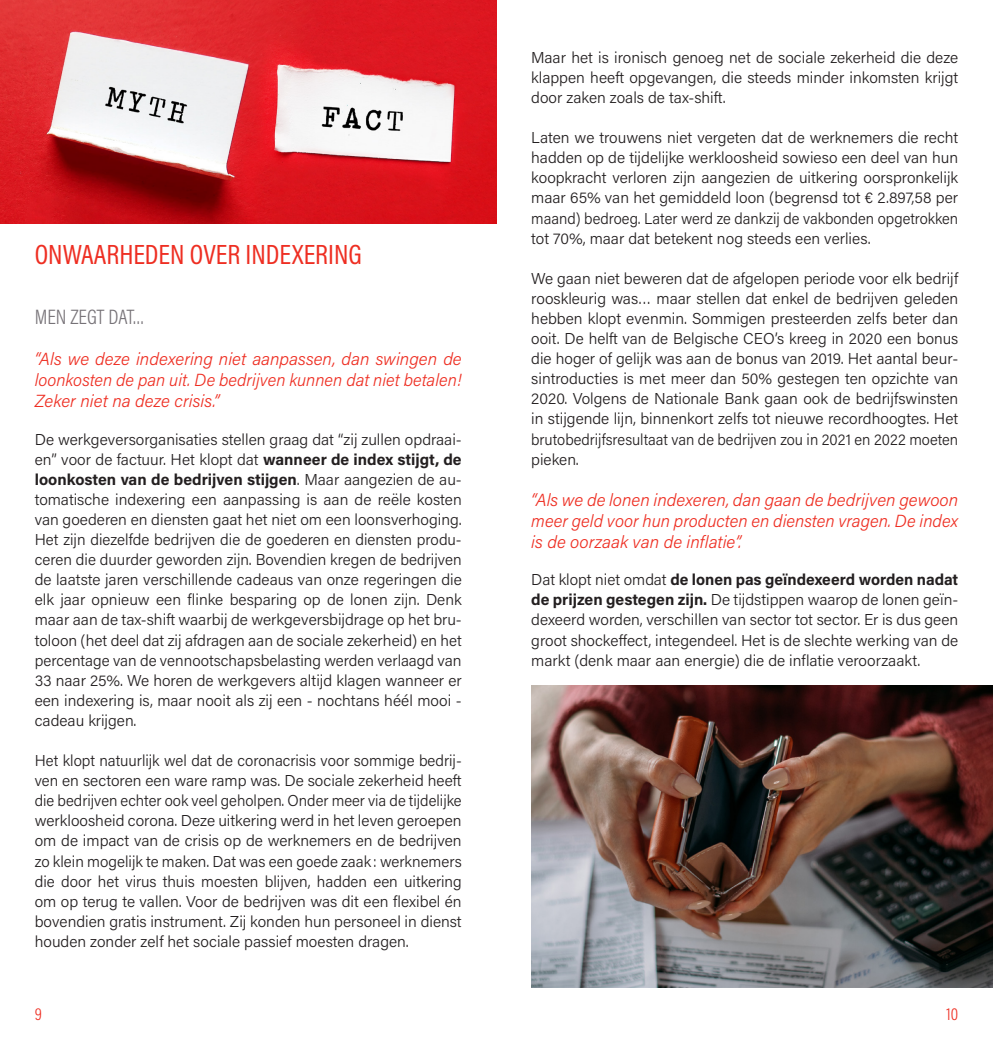
<style>
.page{position:relative;width:993px;height:1042px;background:#fff}
.page>*{position:absolute;margin:0;border:0;box-sizing:border-box;transform-origin:0 0}
.Titre_1{font:28px "Acumin Pro Cond";color:#ee2e22}
.Titre_2{font:300 21px "Acumin Pro Cond";color:#767277}
.Italique{font:italic 300 17.5px/21px "Acumin Pro";color:#ee2e22;text-align:justify}
.t1{font:300 17.5px "Acumin Pro Cond";color:#ee2e22}
.Body{font:300 15.75px/20.1px "Acumin Pro";color:#231f20;text-align:justify}
.s1{font-weight:700}
</style>
<div class="page">
<img style="left:0;top:0;width:496px;height:223px">
<img style="left:531px;top:686px;width:461px;height:301px">
<p class="Titre_1" style="left:35px;top:236px;width:328px">ONWAARHEDEN OVER INDEXERING</p>
<p class="Titre_2" style="left:35px;top:303px;width:111px">MEN ZEGT DAT…</p>
<p class="Italique" style="left:35px;top:347px;width:428px">“Als we deze indexering niet aanpassen, dan swingen de loonkosten de pan uit. De bedrijven kunnen dat niet betalen!<br>Zeker niet na deze crisis.”</p>
<p class="Body" style="left:35px;top:428px;width:428px">De werkgeversorganisaties stellen graag dat “zij zullen opdraai&shy;en” voor de factuur. Het klopt dat <span class="s1">wanneer de index stijgt, de loonkosten van de bedrijven stijgen</span>. Maar aangezien de au&shy;tomatische indexering een aanpassing is aan de reële kosten van goederen en diensten gaat het niet om een loonsverhoging.<br>Het zijn diezelfde bedrijven die de goederen en diensten produ&shy;ceren die duurder geworden zijn. Bovendien kregen de bedrijven de laatste jaren verschillende cadeaus van onze regeringen die elk jaar opnieuw een flinke besparing op de lonen zijn. Denk maar aan de tax-shift waarbij de werkgeversbijdrage op het bru&shy;toloon (het deel dat zij afdragen aan de sociale zekerheid) en het percentage van de vennootschapsbelasting werden verlaagd van 33 naar 25%. We horen de werkgevers altijd klagen wanneer er een indexering is, maar nooit als zij een - nochtans héél mooi - cadeau krijgen.</p>
<p class="Body" style="left:35px;top:750px;width:428px">Het klopt natuurlijk wel dat de coronacrisis voor sommige bedrij&shy;ven en sectoren een ware ramp was. De sociale zekerheid heeft die bedrijven echter ook veel geholpen. Onder meer via de tijdelijke werkloosheid corona. Deze uitkering werd in het leven geroepen om de impact van de crisis op de werknemers en de bedrijven zo klein mogelijk te maken. Dat was een goede zaak : werknemers die door het virus thuis moesten blijven, hadden een uitkering om op terug te vallen. Voor de bedrijven was dit een flexibel én bovendien gratis instrument. Zij konden hun personeel in dienst houden zonder zelf het sociale passief moesten dragen.</p>
<p class="Body" style="left:531px;top:47px;width:428px">Maar het is ironisch genoeg net de sociale zekerheid die deze klappen heeft opgevangen, die steeds minder inkomsten krijgt door zaken zoals de tax-shift.</p>
<p class="Body" style="left:531px;top:127px;width:428px">Laten we trouwens niet vergeten dat de werknemers die recht hadden op de tijdelijke werkloosheid sowieso een deel van hun koopkracht verloren zijn aangezien de uitkering oorspronkelijk maar 65% van het gemiddeld loon (begrensd tot € 2.897,58 per maand) bedroeg. Later werd ze dankzij de vakbonden opgetrokken tot 70%, maar dat betekent nog steeds een verlies.</p>
<p class="Body" style="left:531px;top:268px;width:428px">We gaan niet beweren dat de afgelopen periode voor elk bedrijf rooskleurig was… maar stellen dat enkel de bedrijven geleden hebben klopt evenmin. Sommigen presteerden zelfs beter dan ooit. De helft van de Belgische CEO’s kreeg in 2020 een bonus die hoger of gelijk was aan de bonus van 2019. Het aantal beur&shy;sintroducties is met meer dan 50% gestegen ten opzichte van 2020. Volgens de Nationale Bank gaan ook de bedrijfswinsten in stijgende lijn, binnenkort zelfs tot nieuwe recordhoogtes. Het brutobedrijfsresultaat van de bedrijven zou in 2021 en 2022 moeten pieken.</p>
<p class="Italique" style="left:531px;top:488px;width:428px">“Als we de lonen indexeren, dan gaan de bedrijven gewoon meer geld voor hun producten en diensten vragen. De index is de oorzaak van de inflatie”.</p>
<p class="Body" style="left:531px;top:569px;width:428px">Dat klopt niet omdat <span class="s1">de lonen pas geïndexeerd worden nadat de prijzen gestegen zijn.</span> De tijdstippen waarop de lonen geïn&shy;dexeerd worden, verschillen van sector tot sector. Er is dus geen groot shockeffect, integendeel. Het is de slechte werking van de markt (denk maar aan energie) die de inflatie veroorzaakt.</p>
<p class="t1" style="left:35px;top:1003px;width:9px">9</p>
<p class="t1" style="left:946px;top:1003px;width:13px">10</p>
</div>
